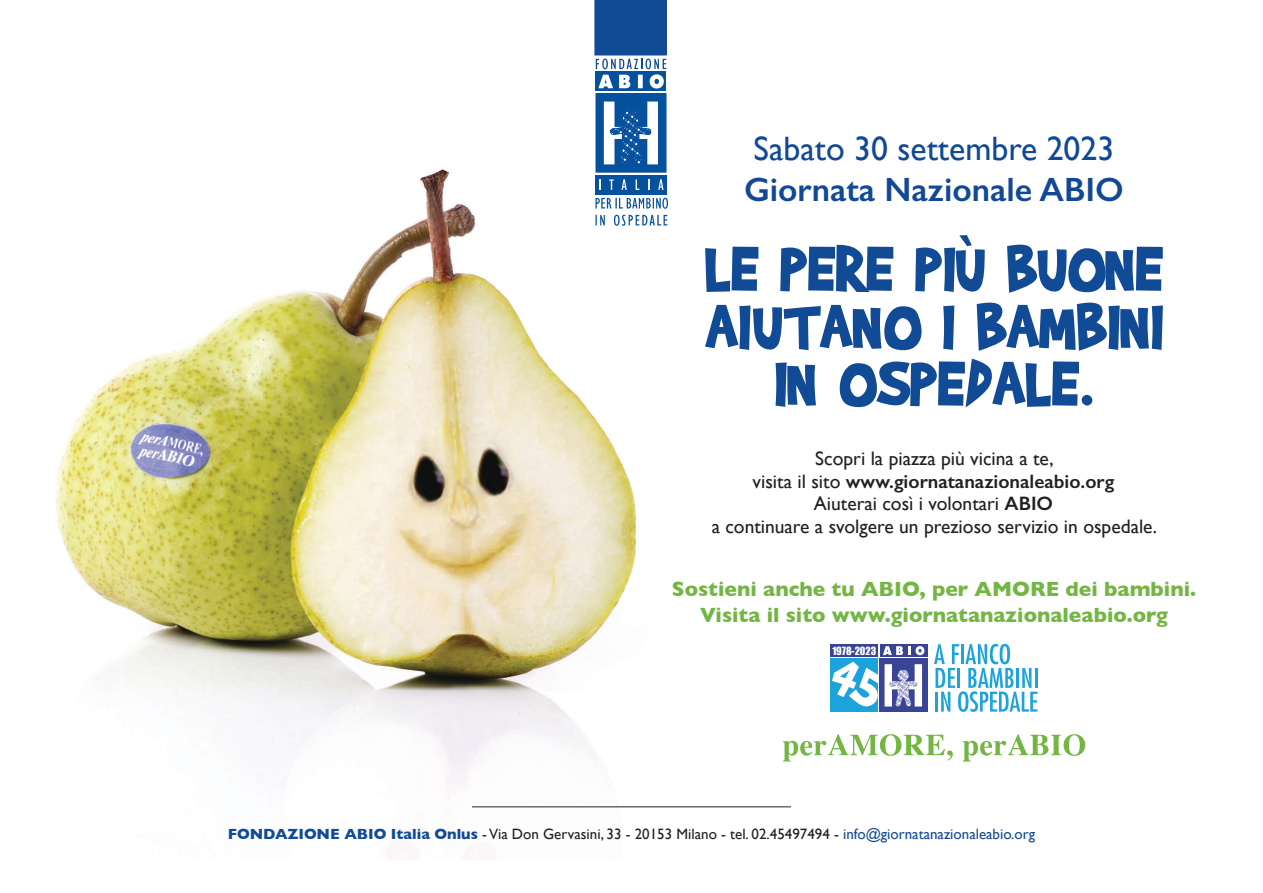
<style>
.page{position:relative;width:1263px;height:893px;background:#fff}
.page>*{position:absolute;margin:0;border:0;box-sizing:border-box;transform-origin:0 0}
.t1{font:33.75px "Gill Sans";color:#124995}
.t2{font:600 33.75px "Gill Sans";color:#124995}
.t3{font:700 21px/25.5px "Gill Sans";color:#73b643;text-align:center}
.t4{font:19.5px/22.5px "Gill Sans";color:#231f20;text-align:center}
.t5{font:15px "Gill Sans";color:#231f20}
.t6{font:10.5px "Impact";color:#fff}
.s1{font-weight:600}
.s2{font-weight:700;color:#124b95}
.s3{color:#124b95}
</style>
<div class="page">
<img style="left:56px;top:129px;width:632px;height:727px">
<svg style="left:595px;top:0;width:71px;height:173px"></svg>
<div style="left:595px;top:175px;width:71px;height:20px;background:#06519d"></div>
<svg style="left:609px;top:179px;width:5px;height:11px"></svg>
<svg style="left:621px;top:179px;width:6px;height:11px"></svg>
<svg style="left:636px;top:179px;width:3px;height:11px"></svg>
<svg style="left:658px;top:179px;width:5px;height:11px"></svg>
<svg style="left:595px;top:198px;width:73px;height:11px"></svg>
<svg style="left:595px;top:215px;width:72px;height:11px"></svg>
<hr style="left:472px;top:807px;width:319px;height:1px;background:#231f20">
<svg style="left:705px;top:305px;width:216px;height:45px"></svg>
<svg style="left:943px;top:305px;width:11px;height:45px"></svg>
<svg style="left:977px;top:303px;width:186px;height:48px"></svg>
<svg style="left:775px;top:362px;width:41px;height:45px"></svg>
<svg style="left:839px;top:359px;width:253px;height:48px"></svg>
<svg style="left:705px;top:247px;width:53px;height:45px"></svg>
<svg style="left:780px;top:245px;width:113px;height:47px"></svg>
<svg style="left:1007px;top:245px;width:156px;height:48px"></svg>
<svg style="left:915px;top:235px;width:70px;height:57px"></svg>
<svg style="left:783px;top:734px;width:170px;height:27px"></svg>
<svg style="left:963px;top:734px;width:122px;height:27px"></svg>
<div style="left:830px;top:644px;width:48px;height:13px;background:#394393"></div>
<div style="left:880px;top:644px;width:47px;height:13px;background:#394393"></div>
<div style="left:830px;top:658px;width:48px;height:54px;background:#1ca3dc"></div>
<svg style="left:934px;top:644px;width:103px;height:68px"></svg>
<svg style="left:883px;top:646px;width:41px;height:9px"></svg>
<img style="left:880px;top:658px;width:47px;height:54px">
<svg style="left:832px;top:662px;width:46px;height:45px"></svg>
<h1 class="t1" style="left:754px;top:129px;width:362px">Sabato 30 settembre 2023</h1>
<h1 class="t2" style="left:744px;top:169px;width:381px">Giornata Nazionale ABIO</h1>
<p class="t4" style="left:712px;top:447px;width:447px">Scopri la piazza più vicina a te,<br>visita il sito <span class="s1">www.giornatanazionaleabio.org<br></span>Aiuterai così i volontari <span class="s1">ABIO<br></span>a continuare a svolgere un prezioso servizio in ospedale.</p>
<p class="t3" style="left:672px;top:576px;width:526px">Sostieni anche tu ABIO, per AMORE dei bambini.<br>Visita il sito www.giornatanazionaleabio.org</p>
<p class="t6" style="left:832px;top:642px;width:45px">1978-2023</p>
<p class="t5" style="left:228px;top:825px;width:809px"><span class="s2">FONDAZIONE ABIO Italia Onlus</span> - Via Don Gervasini, 33 - 20153 Milano - tel. 02.45497494 - <span class="s3">info@giornatanazionaleabio.org</span></p>
</div>
